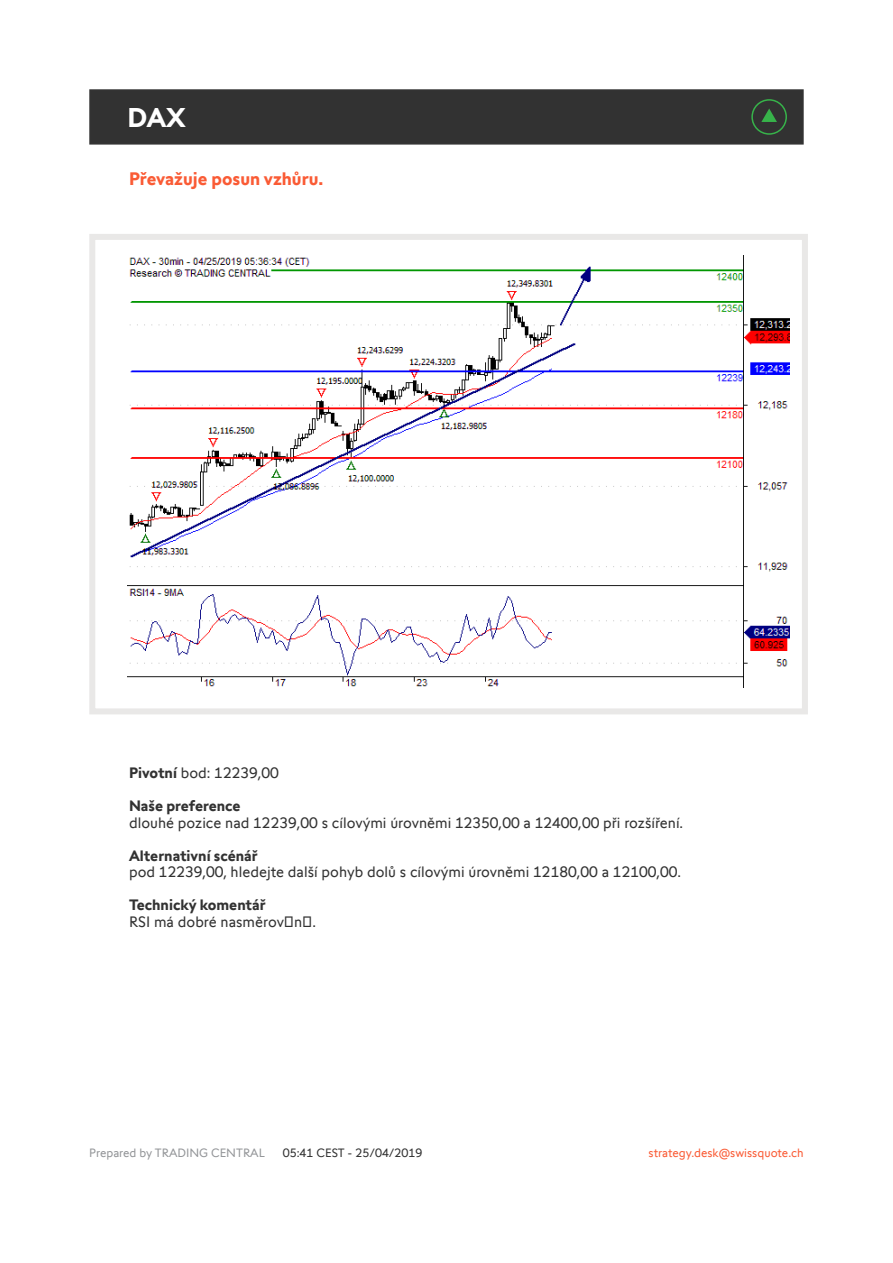
<style>
.page{position:relative;width:893px;height:1263px;background:#fff}
.page>*{position:absolute;margin:0;border:0;box-sizing:border-box;transform-origin:0 0}
.t1{font:700 27px "Swissquote CT";color:#fff}
.t2{font:700 18px "Swissquote CT";color:#fa5b35}
.t3{font:15px "Swissquote CT";color:#323232}
.t4{font:700 15px "Swissquote CT";color:#323232}
.t5{font:12px "Swissquote CT";color:#fa5b35}
.t6{font:12px "Swissquote CT";color:#939598}
.t7{font:12px "Swissquote CT";color:#323232}
.s1{font-weight:700}
</style>
<div class="page">
<div style="left:89px;top:234px;width:719px;height:480px;border:6px solid #e9e8e7"></div>
<div style="left:89px;top:89px;width:715px;height:56px;background:#323232;border:2px solid #323232"></div>
<img style="left:128px;top:255px;width:661px;height:432px">
<svg style="left:751px;top:99px;width:36px;height:36px"></svg>
<h1 class="t1" style="left:128px;top:101px;width:60px">DAX</h1>
<p class="t2" style="left:129px;top:168px;width:196px">Převažuje posun vzhůru.</p>
<p class="t3" style="left:129px;top:764px;width:151px"><span class="s1">Pivotní</span> bod: 12239,00</p>
<p class="t4" style="left:129px;top:797px;width:113px">Naše preference</p>
<p class="t3" style="left:129px;top:814px;width:556px">dlouhé pozice nad 12239,00 s cílovými úrovněmi 12350,00 a 12400,00 při rozšíření.</p>
<p class="t4" style="left:129px;top:846px;width:130px">Alternativní scénář</p>
<p class="t3" style="left:129px;top:863px;width:554px">pod 12239,00, hledejte další pohyb dolů s cílovými úrovněmi 12180,00 a 12100,00.</p>
<p class="t4" style="left:129px;top:896px;width:138px">Technický komentář</p>
<p class="t3" style="left:129px;top:913px;width:189px">RSI má dobré nasměrov￡n￭ .</p>
<p class="t6" style="left:89px;top:1145px;width:177px">Prepared by TRADING CENTRAL</p>
<p class="t7" style="left:283px;top:1145px;width:141px">05:41 CEST - 25/04/2019</p>
<p class="t5" style="left:649px;top:1145px;width:157px">strategy.desk@swissquote.ch</p>
</div>
